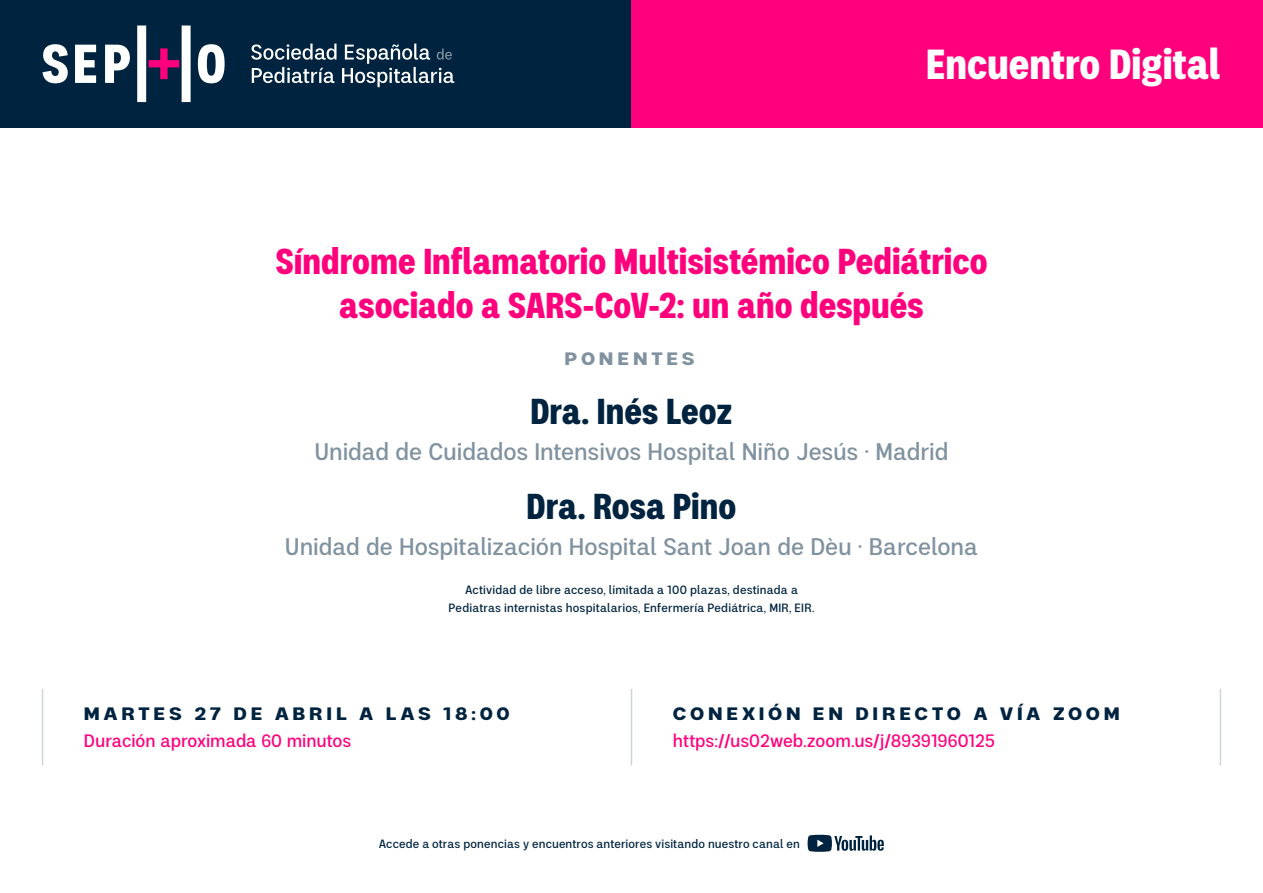
<style>
.page{position:relative;width:1263px;height:893px;background:#fff}
.page>*{position:absolute;margin:0;border:0;box-sizing:border-box;transform-origin:0 0}
.t1{font:700 condensed 42px "Palo";letter-spacing:-.005em;color:#fff}
.t2{font:700 condensed 36px/43.2px "Palo";letter-spacing:-.005em;color:#ff007d;text-align:center}
.t3{font:700 condensed 36px "Palo";letter-spacing:-.005em;color:#002440}
.t4{font:500 24px "Palo";letter-spacing:-.005em;color:#80929f}
.t5{font:500 18px "Palo";letter-spacing:-.005em;color:#ff007d}
.t6{font:700 expanded 18px "Palo";letter-spacing:.195em;color:#002440}
.t7{font:700 expanded 18px "Palo";letter-spacing:.2em;color:#80929f}
.t8{font:500 12px/18px "Palo";letter-spacing:.01em;color:#002440;text-align:center}
</style>
<div class="page">
<div style="left:0;top:0;width:631px;height:128px;background:#002440"></div>
<div style="left:631px;top:0;width:632px;height:128px;background:#ff007d"></div>
<svg style="left:198px;top:44px;width:27px;height:39px"></svg>
<svg style="left:43px;top:44px;width:25px;height:39px"></svg>
<svg style="left:75px;top:45px;width:21px;height:38px"></svg>
<svg style="left:105px;top:45px;width:25px;height:38px"></svg>
<svg style="left:137px;top:26px;width:54px;height:76px"></svg>
<svg style="left:251px;top:44px;width:85px;height:16px"></svg>
<svg style="left:252px;top:67px;width:83px;height:16px"></svg>
<svg style="left:342px;top:44px;width:112px;height:43px"></svg>
<hr style="left:42px;top:689px;width:1px;height:76px;background:#ccd3d9">
<hr style="left:1220px;top:689px;width:1px;height:76px;background:#ccd3d9">
<hr style="left:631px;top:689px;width:1px;height:76px;background:#ccd3d9">
<svg style="left:808px;top:835px;width:76px;height:17px"></svg>
<h1 class="t1" style="left:926px;top:40px;width:296px">Encuentro Digital</h1>
<h2 class="t2" style="left:275px;top:240px;width:714px">Síndrome Inflamatorio Multisistémico Pediátrico asociado a SARS-CoV-2: un año después</h2>
<h3 class="t7" style="left:565px;top:347px;width:132px">PONENTES</h3>
<h2 class="t3" style="left:530px;top:390px;width:204px">Dra. Inés Leoz</h2>
<h3 class="t4" style="left:314px;top:437px;width:636px">Unidad de Cuidados Intensivos Hospital Niño Jesús · Madrid</h3>
<h2 class="t3" style="left:527px;top:485px;width:211px">Dra. Rosa Pino</h2>
<h3 class="t4" style="left:285px;top:532px;width:694px">Unidad de Hospitalización Hospital Sant Joan de Dèu · Barcelona</h3>
<p class="t8" style="left:449px;top:581px;width:367px">Actividad de libre acceso, limitada a 100 plazas, destinada a<br>Pediatras internistas hospitalarios, Enfermería Pediátrica, MIR, EIR.</p>
<h3 class="t6" style="left:84px;top:702px;width:427px">MARTES 27 DE ABRIL A LAS 18:00</h3>
<h3 class="t5" style="left:84px;top:730px;width:269px">Duración aproximada 60 minutos</h3>
<h3 class="t6" style="left:673px;top:702px;width:448px">CONEXIÓN EN DIRECTO A VÍA ZOOM</h3>
<h3 class="t5" style="left:673px;top:730px;width:324px">https://us02web.zoom.us/j/89391960125</h3>
<p class="t8" style="left:379px;top:835px;width:423px">Accede a otras ponencias y encuentros anteriores visitando nuestro canal en</p>
</div>
